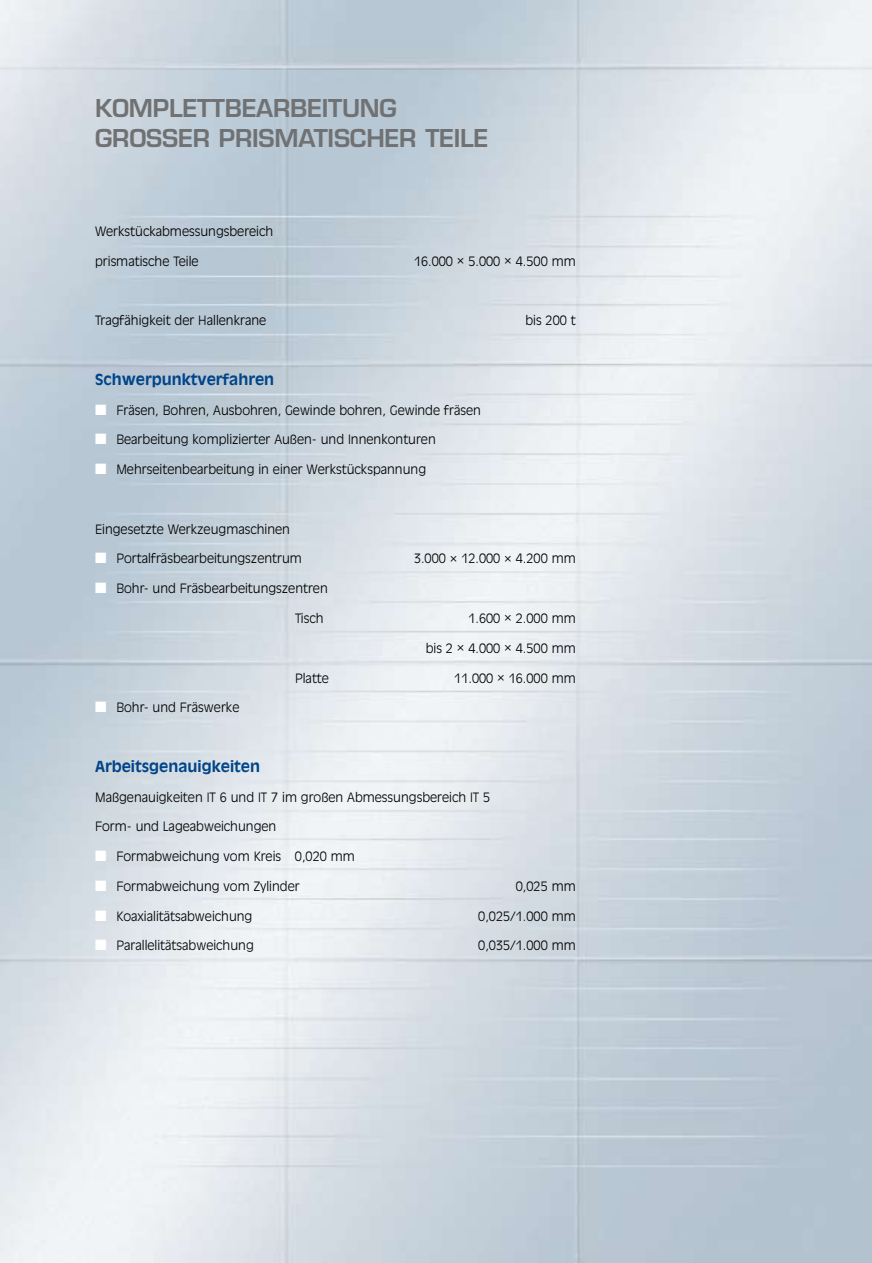
<style>
.page{position:relative;width:872px;height:1263px;background:#fff}
.page>*{position:absolute;margin:0;border:0;box-sizing:border-box;transform-origin:0 0}
.t1{font:600 24px/29.7px "Eurostile";letter-spacing:-.01em;color:#707173}
.t2{font:700 15px "Antique Olive";color:#004489}
.t3{font:300 12.75px "Antique Olive";color:#000}
.s1{color:#fff}
</style>
<div class="page">
<h1 class="t1" style="left:95px;top:93px;width:395px">KOMPLETTBEARBEITUNG<br>GROSSER PRISMATISCHER TEILE</h1>
<p class="t3" style="left:95px;top:224px;width:180px">Werkstückabmessungsbereich</p>
<p class="t3" style="left:95px;top:254px;width:105px">prismatische Teile</p>
<p class="t3" style="left:414px;top:254px;width:163px">16.000 × 5.000 × 4.500 mm</p>
<p class="t3" style="left:95px;top:313px;width:173px">Tragfähigkeit der Hallenkrane</p>
<p class="t3" style="left:525px;top:313px;width:52px">bis 200 t</p>
<p class="t2" style="left:95px;top:370px;width:181px">Schwerpunktverfahren</p>
<p class="t3" style="left:95px;top:402px;width:387px"><span class="s1">■</span> Fräsen, Bohren, Ausbohren, Gewinde bohren, Gewinde fräsen</p>
<p class="t3" style="left:95px;top:432px;width:342px"><span class="s1">■</span> Bearbeitung komplizierter Außen- und Innenkonturen</p>
<p class="t3" style="left:95px;top:462px;width:332px"><span class="s1">■</span> Mehrseitenbearbeitung in einer Werkstückspannung</p>
<p class="t3" style="left:95px;top:521px;width:196px">Eingesetzte Werkzeugmaschinen</p>
<p class="t3" style="left:95px;top:551px;width:208px"><span class="s1">■</span> Portalfräsbearbeitungszentrum</p>
<p class="t3" style="left:414px;top:551px;width:163px">3.000 × 12.000 × 4.200 mm</p>
<p class="t3" style="left:95px;top:581px;width:234px"><span class="s1">■</span> Bohr- und Fräsbearbeitungszentren</p>
<p class="t3" style="left:295px;top:611px;width:30px">Tisch</p>
<p class="t3" style="left:468px;top:611px;width:109px">1.600 × 2.000 mm</p>
<p class="t3" style="left:426px;top:640px;width:151px">bis 2 × 4.000 × 4.500 mm</p>
<p class="t3" style="left:295px;top:670px;width:36px">Platte</p>
<p class="t3" style="left:454px;top:670px;width:123px">11.000 × 16.000 mm</p>
<p class="t3" style="left:95px;top:700px;width:146px"><span class="s1">■</span> Bohr- und Fräswerke</p>
<p class="t2" style="left:95px;top:757px;width:167px">Arbeitsgenauigkeiten</p>
<p class="t3" style="left:95px;top:789px;width:397px">Maßgenauigkeiten IT 6 und IT 7 im großen Abmessungsbereich IT 5</p>
<p class="t3" style="left:95px;top:819px;width:183px">Form- und Lageabweichungen</p>
<p class="t3" style="left:95px;top:849px;width:261px"><span class="s1">■</span> Formabweichung vom Kreis 0,020 mm</p>
<p class="t3" style="left:95px;top:879px;width:206px"><span class="s1">■</span> Formabweichung vom Zylinder</p>
<p class="t3" style="left:516px;top:879px;width:61px">0,025 mm</p>
<p class="t3" style="left:95px;top:908px;width:159px"><span class="s1">■</span> Koaxialitätsabweichung</p>
<p class="t3" style="left:478px;top:908px;width:99px">0,025/1.000 mm</p>
<p class="t3" style="left:95px;top:938px;width:160px"><span class="s1">■</span> Parallelitätsabweichung</p>
<p class="t3" style="left:478px;top:938px;width:99px">0,035/1.000 mm</p>
</div>
